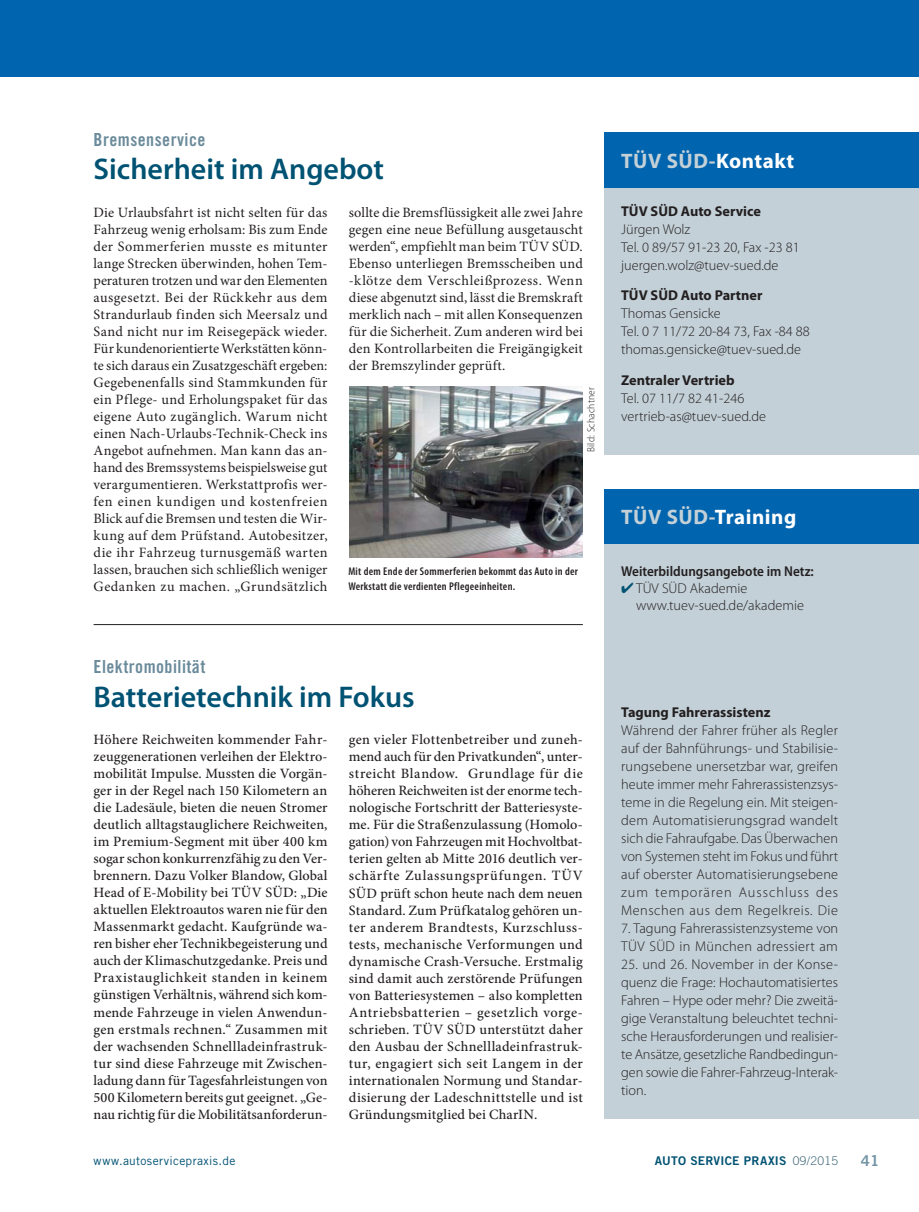
<style>
.page{position:relative;width:919px;height:1212px;background:#fff}
.page>*{position:absolute;margin:0;border:0;box-sizing:border-box;transform-origin:0 0}
.t1{font:600 30px "Myriad Pro";color:#005273}
.t2{font:700 21px "Myriad Pro";letter-spacing:.025em;color:#fff}
.t3{font:700 21px "Myriad Pro";letter-spacing:.025em;color:#c3d0d7}
.t4{font:18px "Trade Gothic LT Std Bd Cn 20";letter-spacing:.025em;color:#6b8b9b}
.t5{font:15px "Trade Gothic LT Std Bd 2";color:#7294a5}
.t6{font:500 14.25px/17px "Minion Pro";letter-spacing:.01em;color:#231f20;text-align:justify}
.t7{font:14.25px/17px "Minion Pro";letter-spacing:.015em;color:#231f20;text-align:justify}
.t8{font:300 14.25px/18px "Myriad Pro";color:#231f20}
.t9{font:700 14.25px "Myriad Pro";color:#231f20}
.t10{font:600 semi-condensed 14.25px "Myriad Pro";color:#231f20}
.t11{font:12px "Trade Gothic LT Std";letter-spacing:.025em;color:#005273}
.t12{font:12px "Trade Gothic LT Std Bd 2";letter-spacing:.02em;color:#005273}
.t13{font:600 condensed 11.25px/15px "Myriad Pro";letter-spacing:.025em;color:#231f20}
.t14{font:300 semi-condensed 10.5px "Myriad Pro";letter-spacing:.025em;color:#231f20}
.s1{color:#fff}
.s2{color:#c3d0d7}
.s3{font-family:"Trade Gothic LT Std";font-weight:300;color:#476e7f}
</style>
<div class="page">
<hr style="left:94px;top:624px;width:489px;height:1px;background:#231f20">
<div style="left:604px;top:133px;width:314px;height:322px;background:#c3d0d7"></div>
<div style="left:604px;top:489px;width:314px;height:629px;background:#c3d0d7"></div>
<div style="left:604px;top:133px;width:314px;height:55px;background:#0064ae"></div>
<div style="left:604px;top:489px;width:314px;height:54px;background:#0064ae"></div>
<img style="left:349px;top:387px;width:233px;height:170px">
<div style="left:0;top:0;width:13px;height:77px;background:#0064ae"></div>
<div style="left:13px;top:0;width:905px;height:77px;background:#0064ae"></div>
<p class="t4" style="left:94px;top:129px;width:113px">Bremsenservice</p>
<h1 class="t1" style="left:94px;top:151px;width:292px">Sicherheit im Angebot</h1>
<p class="t7" style="left:94px;top:205px;width:235px">Die Urlaubsfahrt ist nicht selten für das Fahrzeug wenig erholsam: Bis zum Ende der Sommerferien musste es mitunter lange Strecken überwinden, hohen Tem&shy;peraturen trotzen und war den Elementen ausgesetzt. Bei der Rückkehr aus dem Strandurlaub finden sich Meersalz und Sand nicht nur im Reisegepäck wieder.<br>Für kundenorientierte Werkstätten könn&shy;te sich daraus ein Zusatzgeschäft ergeben:<br>Gegebenenfalls sind Stammkunden für ein Pflege- und Erholungspaket für das eigene Auto zugänglich. Warum nicht einen Nach-Urlaubs-Technik-Check ins Angebot aufnehmen. Man kann das an&shy;hand des Bremssystems beispielsweise gut verargumentieren. Werkstattprofis wer&shy;fen einen kundigen und kostenfreien Blick auf die Bremsen und testen die Wir&shy;kung auf dem Prüfstand. Autobesitzer, die ihr Fahrzeug turnusgemäß warten lassen, brauchen sich schließlich weniger Gedanken zu machen. „Grundsätzlich</p>
<p class="t7" style="left:349px;top:205px;width:235px">sollte die Bremsflüssigkeit alle zwei Jahre gegen eine neue Befüllung ausgetauscht werden“, empfiehlt man beim TÜV SÜD.<br>Ebenso unterliegen Bremsscheiben und -klötze dem Verschleißprozess. Wenn diese abgenutzt sind, lässt die Bremskraft merklich nach – mit allen Konsequenzen für die Sicherheit. Zum anderen wird bei den Kontrollarbeiten die Freigängigkeit der Bremszylinder geprüft.</p>
<p class="t14" style="left:584px;top:452px;width:67px;rotate:-90deg">Bild: Schachtner</p>
<p class="t13" style="left:348px;top:565px;width:231px">Mit dem Ende der Sommerferien bekommt das Auto in der<br>Werkstatt die verdienten Pflegeeinheiten.</p>
<p class="t4" style="left:94px;top:656px;width:113px">Elektromobilität</p>
<h1 class="t1" style="left:94px;top:679px;width:322px">Batterietechnik im Fokus</h1>
<p class="t6" style="left:94px;top:732px;width:235px">Höhere Reichweiten kommender Fahr&shy;zeuggenerationen verleihen der Elektro&shy;mobilität Impulse. Mussten die Vorgän&shy;ger in der Regel nach 150 Kilometern an die Ladesäule, bieten die neuen Stromer deutlich alltagstauglichere Reichweiten, im Premium-Segment mit über 400 km sogar schon konkurrenzfähig zu den Ver&shy;brennern. Dazu Volker Blandow, Global Head of E-Mobility bei TÜV SÜD: „Die aktuellen Elektroautos waren nie für den Massenmarkt gedacht. Kaufgründe wa&shy;ren bisher eher Technikbegeisterung und auch der Klimaschutzgedanke. Preis und Praxistauglichkeit standen in keinem günstigen Verhältnis, während sich kom&shy;mende Fahrzeuge in vielen Anwendun&shy;gen erstmals rechnen.“ Zusammen mit der wachsenden Schnellladeinfrastruk&shy;tur sind diese Fahrzeuge mit Zwischen&shy;ladung dann für Tagesfahrleistungen von 500 Kilometern bereits gut geeignet. „Ge&shy;nau richtig für die Mobilitätsanforderun-</p>
<p class="t6" style="left:349px;top:732px;width:235px">gen vieler Flottenbetreiber und zuneh&shy;mend auch für den Privatkunden“, unter&shy;streicht Blandow. Grundlage für die höheren Reichweiten ist der enorme tech&shy;nologische Fortschritt der Batteriesyste&shy;me. Für die Straßenzulassung (Homolo&shy;gation) von Fahrzeugen mit Hochvoltbat&shy;terien gelten ab Mitte 2016 deutlich ver&shy;schärfte Zulassungsprüfungen. TÜV SÜD prüft schon heute nach dem neuen Standard. Zum Prüfkatalog gehören un&shy;ter anderem Brandtests, Kurzschluss&shy;tests, mechanische Verformungen und dynamische Crash-Versuche. Erstmalig sind damit auch zerstörende Prüfungen von Batteriesystemen – also kompletten Antriebsbatterien – gesetzlich vorge&shy;schrieben. TÜV SÜD unterstützt daher den Ausbau der Schnellladeinfrastruk&shy;tur, engagiert sich seit Langem in der internationalen Normung und Standar&shy;disierung der Ladeschnittstelle und ist Gründungsmitglied bei CharIN.</p>
<h2 class="t3" style="left:621px;top:149px;width:174px">TÜV SÜD-<span class="s1">Kontakt</span></h2>
<p class="t9" style="left:621px;top:202px;width:141px">TÜV SÜD Auto Service</p>
<p class="t8" style="left:621px;top:221px;width:180px">Jürgen Wolz<br>Tel. 0 89/57 91-23 20, Fax -23 81 juergen.wolz@tuev-sued.de</p>
<p class="t9" style="left:621px;top:287px;width:143px">TÜV SÜD Auto Partner</p>
<p class="t8" style="left:621px;top:306px;width:190px">Thomas Gensicke<br>Tel. 0 7 11/72 20-84 73, Fax -84 88 thomas.gensicke@tuev-sued.de</p>
<p class="t9" style="left:621px;top:371px;width:115px">Zentraler Vertrieb</p>
<p class="t8" style="left:621px;top:390px;width:146px">Tel. 07 11/7 82 41-246 vertrieb-as@tuev-sued.de</p>
<h2 class="t2" style="left:621px;top:504px;width:177px"><span class="s2">TÜV SÜD-</span>Training</h2>
<p class="t10" style="left:621px;top:566px;width:194px">Weiterbildungsangebote im Netz:</p>
<p class="t8" style="left:636px;top:581px;width:169px;line-height:17px">TÜV SÜD Akademie www.tuev-sued.de/akademie</p>
<p class="t9" style="left:621px;top:703px;width:151px">Tagung Fahrerassistenz</p>
<p class="t8" style="left:621px;top:722px;width:218px;text-align:justify">Während der Fahrer früher als Regler auf der Bahnführungs- und Stabilisie&shy;rungsebene unersetzbar war, greifen heute immer mehr Fahrerassistenzsys&shy;teme in die Regelung ein. Mit steigen&shy;dem Automatisierungsgrad wandelt sich die Fahraufgabe. Das Überwachen von Systemen steht im Fokus und führt auf oberster Automatisierungsebene zum temporären Ausschluss des Menschen aus dem Regelkreis. Die</p>
<p class="t8" style="left:621px;top:920px;width:218px">7. Tagung Fahrerassistenzsysteme von<br>TÜV SÜD in München adressiert am</p>
<p class="t8" style="left:621px;top:956px;width:218px;text-align:justify">25. und 26. November in der Konse&shy;quenz die Frage: Hochautomatisiertes Fahren – Hype oder mehr? Die zweitä&shy;gige Veranstaltung beleuchtet techni&shy;sche Herausforderungen und realisier&shy;te Ansätze, gesetzliche Randbedingun&shy;gen sowie die Fahrer-Fahrzeug-Interak&shy;tion.</p>
<p class="t11" style="left:94px;top:1154px;width:143px">www.autoservicepraxis.de</p>
<p class="t12" style="left:655px;top:1154px;width:185px">AUTO SERVICE PRAXIS <span class="s3">09/2015</span></p>
<p class="t5" style="left:860px;top:1152px;width:20px">41</p>
</div>
